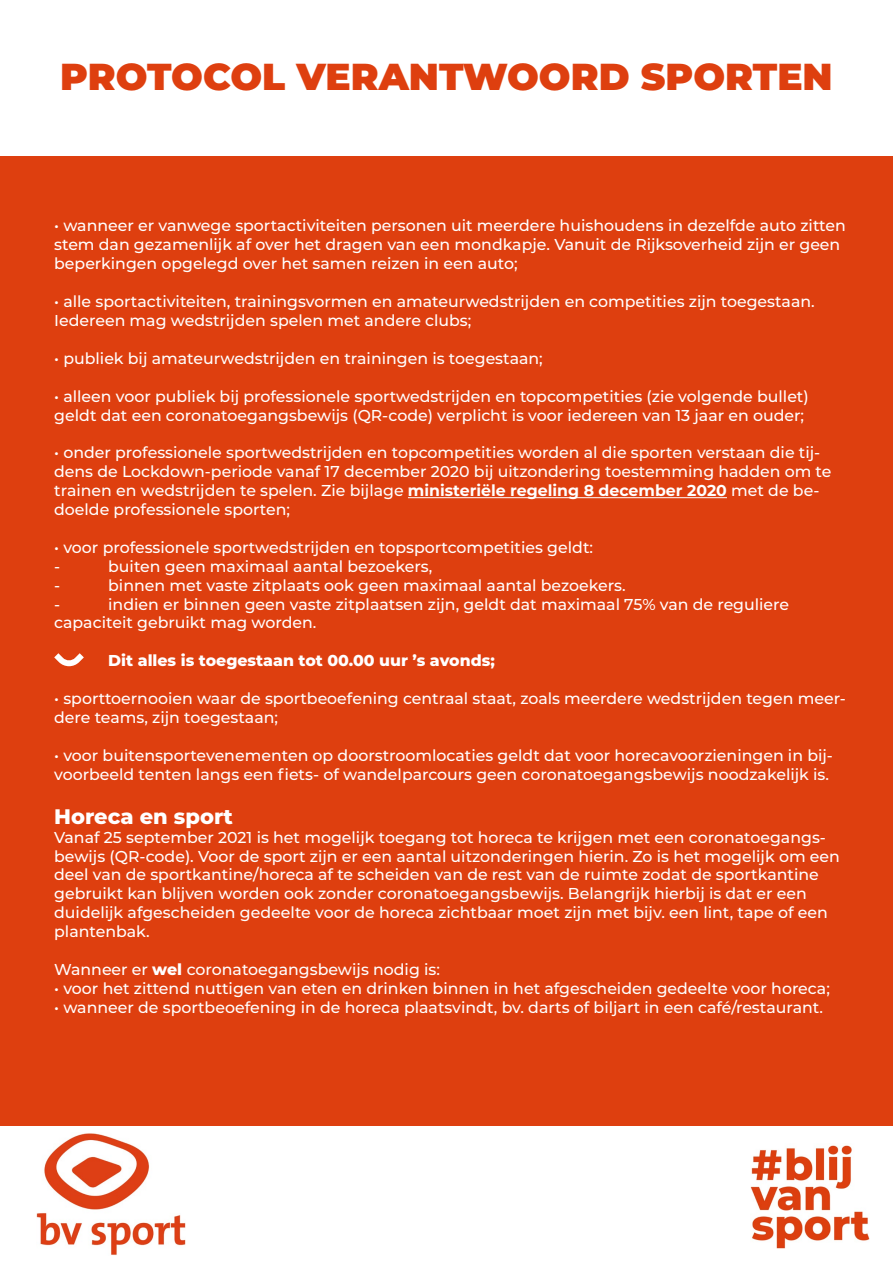
<style>
.page{position:relative;width:893px;height:1263px;background:#fff}
.page>*{position:absolute;margin:0;border:0;box-sizing:border-box;transform-origin:0 0}
.t1{font:900 37.5px "Montserrat";color:#de3f0f}
.t2{font:800 21px "Montserrat";color:#fff}
.t3{font:500 15.75px/18.9px "Montserrat";color:#fff}
.t4{font:800 15.75px "Montserrat";color:#fff}
.s1{font-weight:700}
.s2{font-weight:800}
</style>
<div class="page">
<div style="left:0;top:156px;width:893px;height:970px;background:#de3f0f"></div>
<img style="left:750px;top:1145px;width:119px;height:104px">
<hr style="left:408px;top:497px;width:319px;height:1px;background:#fff">
<svg style="left:54px;top:653px;width:30px;height:13px"></svg>
<img style="left:37px;top:1133px;width:149px;height:122px">
<h1 class="t1" style="left:60px;top:49px;width:774px">PROTOCOL VERANTWOORD SPORTEN</h1>
<p class="t3" style="left:54px;top:216px;width:793px">• wanneer er vanwege sportactiviteiten personen uit meerdere huishoudens in dezelfde auto zitten stem dan gezamenlijk af over het dragen van een mondkapje. Vanuit de Rijksoverheid zijn er geen beperkingen opgelegd over het samen reizen in een auto;</p>
<p class="t3" style="left:54px;top:291px;width:762px">• alle sportactiviteiten, trainingsvormen en amateurwedstrijden en competities zijn toegestaan.<br>Iedereen mag wedstrijden spelen met andere clubs;</p>
<p class="t3" style="left:54px;top:348px;width:490px">• publiek bij amateurwedstrijden en trainingen is toegestaan;</p>
<p class="t3" style="left:54px;top:386px;width:756px">• alleen voor publiek bij professionele sportwedstrijden en topcompetities (zie volgende bullet) geldt dat een coronatoegangsbewijs (QR-code) verplicht is voor iedereen van 13 jaar en ouder;</p>
<p class="t3" style="left:54px;top:443px;width:779px">• onder professionele sportwedstrijden en topcompetities worden al die sporten verstaan die tij&shy;dens de Lockdown-periode vanaf 17 december 2020 bij uitzondering toestemming hadden om te trainen en wedstrijden te spelen. Zie bijlage <span class="s1">ministeriële regeling 8 december 2020</span> met de be&shy;doelde professionele sporten;</p>
<p class="t3" style="left:54px;top:537px;width:540px">• voor professionele sportwedstrijden en topsportcompetities geldt: -</p>
<p class="t3" style="left:108px;top:556px;width:326px">buiten geen maximaal aantal bezoekers,</p>
<p class="t3" style="left:54px;top:575px;width:8px">-</p>
<p class="t3" style="left:108px;top:575px;width:519px">binnen met vaste zitplaats ook geen maximaal aantal bezoekers.</p>
<p class="t3" style="left:54px;top:594px;width:8px">-</p>
<p class="t3" style="left:54px;top:594px;width:736px;text-indent:54px">indien er binnen geen vaste zitplaatsen zijn, geldt dat maximaal 75% van de reguliere capaciteit gebruikt mag worden.</p>
<p class="t4" style="left:108px;top:649px;width:388px">Dit alles is toegestaan tot 00.00 uur ’s avonds;</p>
<p class="t3" style="left:54px;top:688px;width:793px">• sporttoernooien waar de sportbeoefening centraal staat, zoals meerdere wedstrijden tegen meer&shy;dere teams, zijn toegestaan;</p>
<p class="t3" style="left:54px;top:745px;width:780px">• voor buitensportevenementen op doorstroomlocaties geldt dat voor horecavoorzieningen in bij&shy;voorbeeld tenten langs een fiets- of wandelparcours geen coronatoegangsbewijs noodzakelijk is.</p>
<h2 class="t2" style="left:54px;top:801px;width:180px">Horeca en sport</h2>
<p class="t3" style="left:54px;top:827px;width:787px">Vanaf 25 september 2021 is het mogelijk toegang tot horeca te krijgen met een coronatoegangs&shy;bewijs (QR-code). Voor de sport zijn er een aantal uitzonderingen hierin. Zo is het mogelijk om een deel van de sportkantine/horeca af te scheiden van de rest van de ruimte zodat de sportkantine gebruikt kan blijven worden ook zonder coronatoegangsbewijs. Belangrijk hierbij is dat er een duidelijk afgescheiden gedeelte voor de horeca zichtbaar moet zijn met bijv. een lint, tape of een plantenbak.</p>
<p class="t3" style="left:54px;top:959px;width:387px">Wanneer er <span class="s2">wel</span> coronatoegangsbewijs nodig is:</p>
<p class="t3" style="left:54px;top:978px;width:777px">• voor het zittend nuttigen van eten en drinken binnen in het afgescheiden gedeelte voor horeca;</p>
<p class="t3" style="left:54px;top:997px;width:770px">• wanneer de sportbeoefening in de horeca plaatsvindt, bv. darts of biljart in een café/restaurant.</p>
</div>
